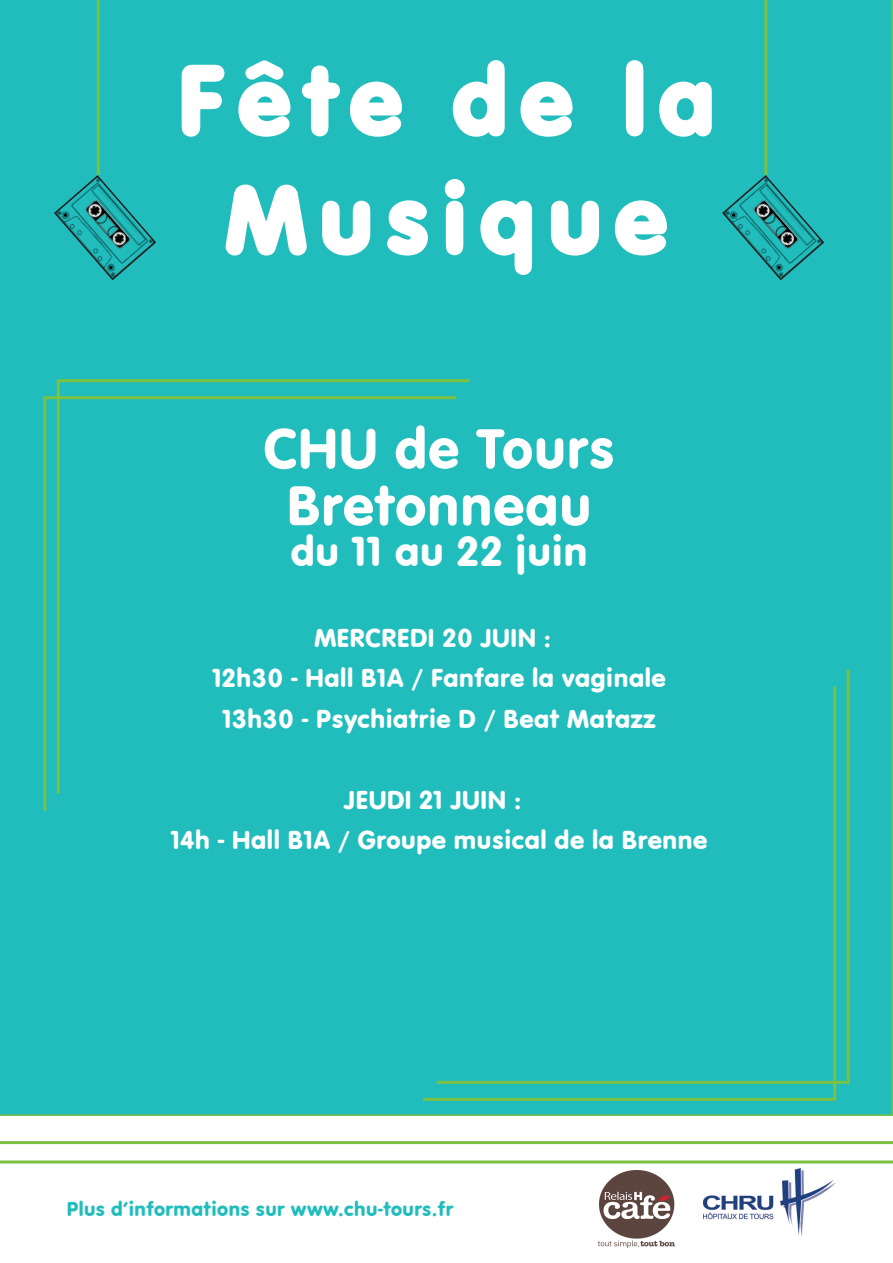
<style>
.page{position:relative;width:893px;height:1263px;background:#fff}
.page>*{position:absolute;margin:0;border:0;box-sizing:border-box;transform-origin:0 0}
.t1{font:99px "VAG Rundschrift D";letter-spacing:.13em;color:#fff}
.t2{font:58.5px "VAG Rundschrift D";letter-spacing:.02em;color:#fff}
.t3{font:43.5px "VAG Rundschrift D";letter-spacing:.02em;color:#fff}
.t4{font:27px "VAG Rundschrift D";letter-spacing:.02em;color:#fff}
.t5{font:21px "VAG Rundschrift D";letter-spacing:.02em;color:#21bdbd}
.s1{font-size:102px}
</style>
<div class="page">
<div style="left:0;top:0;width:893px;height:1116px;background:#21bdbd"></div>
<svg style="left:180px;top:63px;width:47px;height:76px;background:#4dcaca"></svg>
<svg style="left:237px;top:58px;width:55px;height:80px"></svg>
<svg style="left:300px;top:63px;width:42px;height:76px;background:#46c8c8"></svg>
<svg style="left:348px;top:80px;width:56px;height:58px"></svg>
<svg style="left:451px;top:58px;width:56px;height:81px;background:#4cc9c9"></svg>
<svg style="left:519px;top:80px;width:55px;height:58px"></svg>
<svg style="left:624px;top:58px;width:21px;height:81px"></svg>
<svg style="left:658px;top:80px;width:56px;height:58px"></svg>
<svg style="left:224px;top:182px;width:85px;height:76px;background:#4dcaca"></svg>
<svg style="left:321px;top:198px;width:51px;height:59px"></svg>
<svg style="left:385px;top:199px;width:45px;height:58px"></svg>
<svg style="left:443px;top:177px;width:23px;height:80px"></svg>
<svg style="left:479px;top:199px;width:55px;height:78px"></svg>
<svg style="left:549px;top:198px;width:52px;height:59px"></svg>
<svg style="left:613px;top:199px;width:55px;height:58px"></svg>
<img style="left:704px;top:1168px;width:131px;height:68px">
<img style="left:599px;top:1170px;width:75px;height:78px">
<hr style="left:437px;top:1081px;width:413px;height:3px;background:#7bc142">
<hr style="left:847px;top:669px;width:3px;height:413px;background:#7bc142">
<hr style="left:423px;top:1098px;width:413px;height:3px;background:#7bc142">
<hr style="left:833px;top:686px;width:3px;height:413px;background:#7bc142">
<hr style="left:43px;top:396px;width:413px;height:3px;background:#7bc142">
<hr style="left:43px;top:398px;width:3px;height:413px;background:#7bc142">
<hr style="left:57px;top:379px;width:413px;height:3px;background:#7bc142">
<hr style="left:57px;top:381px;width:3px;height:413px;background:#7bc142">
<svg style="left:721px;top:174px;width:104px;height:107px;background:#2aa"></svg>
<svg style="left:53px;top:174px;width:104px;height:107px;background:#2aa"></svg>
<hr style="left:97px;top:0;width:3px;height:175px;background:#7bc142">
<hr style="left:764px;top:0;width:3px;height:175px;background:#7bc142">
<hr style="left:0;top:1160px;width:893px;height:3px;background:#7bc142">
<hr style="left:0;top:1141px;width:893px;height:3px;background:#7bc142">
<p class="t1" style="left:178px;top:43px;width:538px"><span class="s1">F</span>ête de la</p>
<p class="t1" style="left:226px;top:162px;width:442px">Musique</p>
<p class="t2" style="left:264px;top:415px;width:352px">CHU de Tours</p>
<p class="t2" style="left:287px;top:472px;width:306px">Bretonneau</p>
<p class="t3" style="left:291px;top:526px;width:298px">du 11 au 22 juin</p>
<p class="t4" style="left:314px;top:622px;width:238px">MERCREDI 20 JUIN :</p>
<p class="t4" style="left:213px;top:662px;width:455px">12h30 - Hall B1A / Fanfare la vaginale</p>
<p class="t4" style="left:223px;top:703px;width:435px">13h30 - Psychiatrie D / Beat Matazz</p>
<p class="t4" style="left:344px;top:784px;width:178px">JEUDI 21 JUIN :</p>
<p class="t4" style="left:171px;top:824px;width:538px">14h - Hall B1A / Groupe musical de la Brenne</p>
<p class="t5" style="left:67px;top:1197px;width:388px">Plus d’informations sur www.chu-tours.fr</p>
</div>
